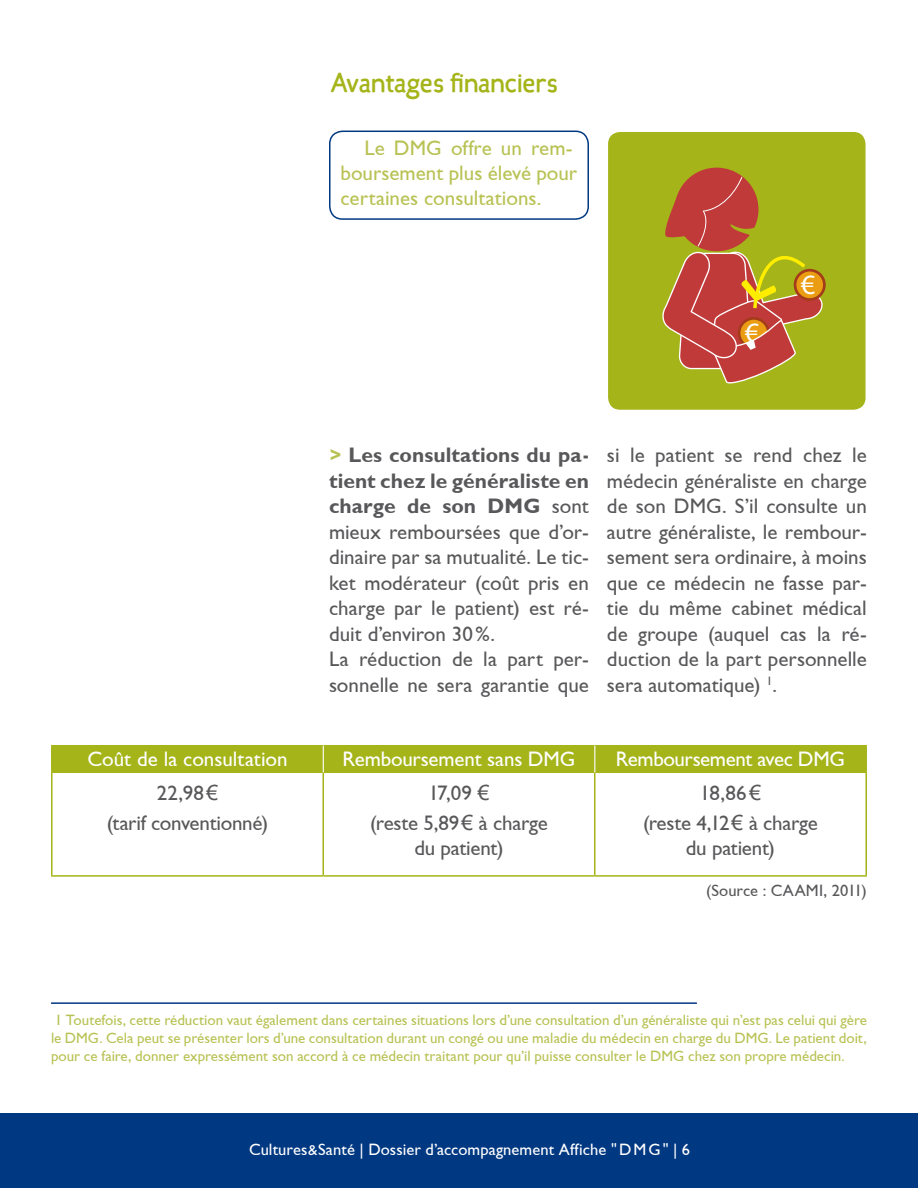
<style>
.page{position:relative;width:918px;height:1188px;background:#fff}
.page>*{position:absolute;margin:0;border:0;box-sizing:border-box;transform-origin:0 0}
.t1{font:28.05px "Myriad Pro";color:#fff}
.t2{font:700 27px "Candela";color:#a4b419}
.t3{font:21px/25.5px "Gill Sans";color:#58585a;text-align:center}
.t4{font:21px/25.2px "Gill Sans";color:#b8c253}
.t5{font:21px "Gill Sans";letter-spacing:-.005em;color:#fff}
.t6{font:16.5px "Gill Sans";letter-spacing:.005em;color:#fff}
.t7{font:16.5px "Gill Sans";letter-spacing:.01em;color:#58585a}
.t8{font:15px/18px "Gill Sans";color:#b8c253;text-align:justify}
.s1{font-weight:700;color:#b8c253}
.s2{font-weight:700}
.s3{font-family:"Arial"}
.s4{font-size:15px}
.s5{font-style:inherit}
</style>
<div class="page">
<div style="left:0;top:1113px;width:918px;height:75px;background:#003882"></div>
<hr style="left:51px;top:745px;width:272px;height:1px;background:#a4b419">
<hr style="left:51px;top:746px;width:2px;height:25px;background:#a4b419">
<hr style="left:323px;top:745px;width:272px;height:1px;background:#a4b419">
<hr style="left:595px;top:745px;width:272px;height:1px;background:#a4b419">
<hr style="left:865px;top:746px;width:2px;height:25px;background:#a4b419">
<hr style="left:51px;top:771px;width:272px;height:2px;background:#a4b419">
<hr style="left:51px;top:773px;width:2px;height:102px;background:#a4b419">
<hr style="left:323px;top:771px;width:272px;height:2px;background:#a4b419">
<hr style="left:323px;top:773px;width:1px;height:102px;background:#a4b419">
<hr style="left:595px;top:771px;width:272px;height:2px;background:#a4b419">
<hr style="left:594px;top:773px;width:1px;height:102px;background:#a4b419">
<hr style="left:865px;top:773px;width:2px;height:102px;background:#a4b419">
<hr style="left:51px;top:875px;width:272px;height:2px;background:#a4b419">
<hr style="left:323px;top:875px;width:272px;height:2px;background:#a4b419">
<hr style="left:595px;top:875px;width:272px;height:2px;background:#a4b419">
<div style="left:607px;top:131px;width:259px;height:279px;background:#a4b419;border-radius:13px"></div>
<div style="left:607px;top:131px;width:260px;height:280px;border:1px solid #fff;border-radius:13px"></div>
<div style="left:794px;top:269px;width:32px;height:32px;border:3px solid #a43b1b;border-radius:50%"></div>
<hr style="left:51px;top:1002px;width:646px;height:2px;background:#003882">
<div style="left:329px;top:131px;width:260px;height:89px;border:2px solid #003882;border-radius:13px"></div>
<div style="left:53px;top:746px;width:812px;height:26px;background:#a4b419"></div>
<svg style="left:662px;top:168px;width:161px;height:216px"></svg>
<p class="t2" style="left:330px;top:65px;width:229px">Avantages financiers</p>
<p class="t4" style="left:341px;top:135px;width:238px;text-indent:24px">Le DMG offre un rem&shy;boursement plus élevé pour certaines consultations.</p>
<h1 class="t1" style="left:745px;top:316px;width:16px">€</h1>
<h1 class="t1" style="left:801px;top:267px;width:16px">€</h1>
<p class="t3" style="left:329px;top:442px;width:261px;text-align:left"><span class="s1">&gt;</span> <span class="s2">Les consultations du pa&shy;tient chez le généraliste en charge de son DMG</span> sont mieux remboursées que d’or&shy;dinaire par sa mutualité. Le tic&shy;ket modérateur (coût pris en charge par le patient) est ré&shy;duit d’environ 30%.<br>La réduction de la part per&shy;sonnelle ne sera garantie que</p>
<p class="t3" style="left:607px;top:442px;width:261px;text-align:justify">si le patient se rend chez le médecin généraliste en charge de son DMG. S’il consulte un autre généraliste, le rembour&shy;sement sera ordinaire, à moins que ce médecin ne fasse par&shy;tie du même cabinet médical de groupe (auquel cas la ré&shy;duction de la part personnelle sera automatique) <sup>1</sup>.</p>
<p class="t5" style="left:87px;top:747px;width:202px">Coût de la consultation</p>
<p class="t5" style="left:343px;top:747px;width:234px">Remboursement sans DMG</p>
<p class="t5" style="left:616px;top:747px;width:231px">Remboursement avec DMG</p>
<p class="t3" style="left:107px;top:778px;width:163px;line-height:29.4px">22,98<span class="s3">€<br></span>(tarif conventionné)</p>
<p class="t3" style="left:370px;top:778px;width:179px;line-height:29.4px">17,09 <span class="s3">€<br></span>(reste 5,89<span class="s3">€</span> à charge</p>
<p class="t3" style="left:414px;top:835px;width:91px">du patient)</p>
<p class="t3" style="left:643px;top:778px;width:176px;line-height:29.4px">18,86<span class="s3">€<br></span>(reste 4,12<span class="s3">€</span> à charge</p>
<p class="t3" style="left:686px;top:835px;width:91px">du patient)</p>
<p class="t7" style="left:706px;top:881px;width:162px">(Source : CAAMI, 2011)</p>
<p class="t8" style="left:51px;top:1011px;width:817px">1 Toutefois, cette réduction vaut également dans certaines situations lors d’une consultation d’un généraliste qui n’est pas celui qui gère le DMG. Cela peut se présenter lors d’une consultation durant un congé ou une maladie du médecin en charge du DMG. Le patient doit, pour ce faire, donner expressément son accord à ce médecin traitant pour qu’il puisse consulter le DMG chez son propre médecin.</p>
<p class="t6" style="left:249px;top:1140px;width:443px">Cultures<span class="s4">&amp;</span>Santé | Dossier d’accompagnement Affiche "<span class="s5">DMG</span>" | 6</p>
</div>
